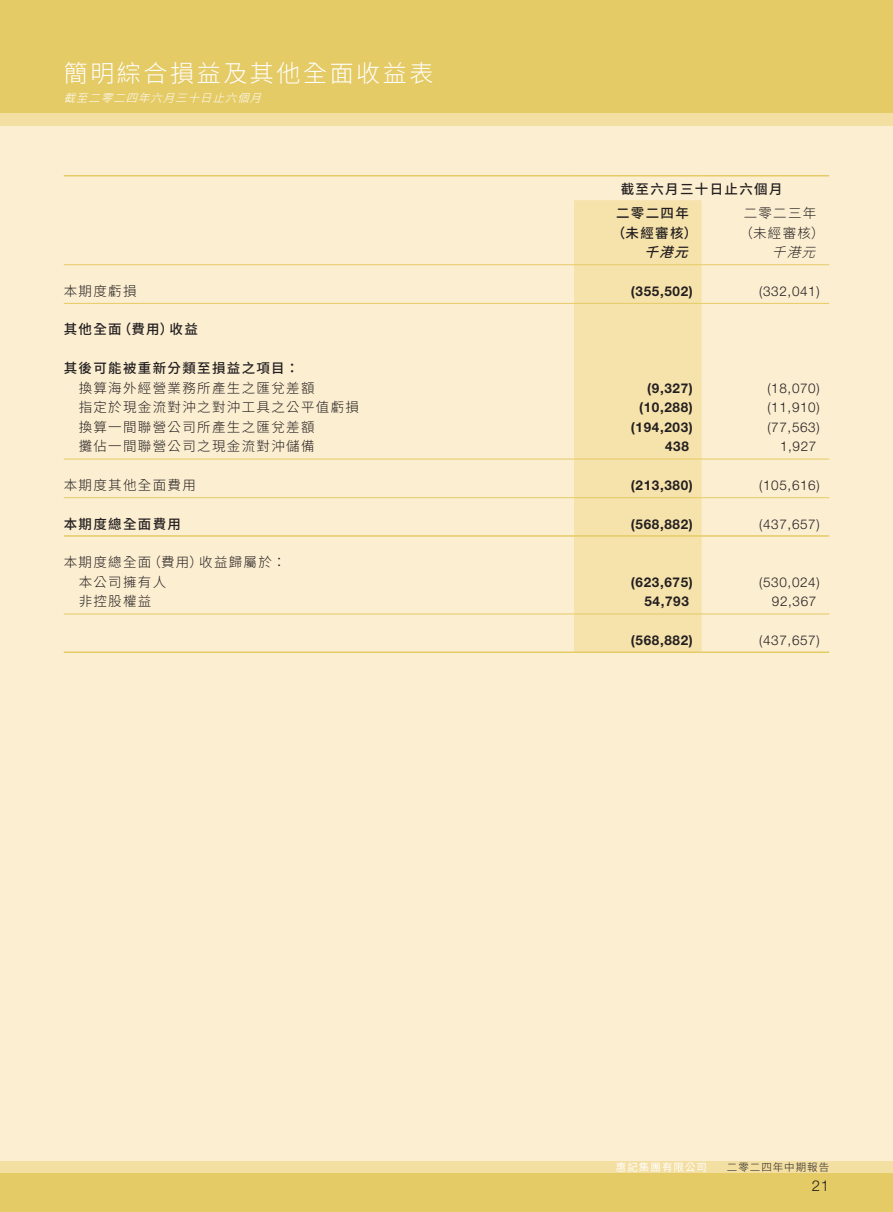
<style>
.page{position:relative;width:893px;height:1212px;background:#fff}
.page>*{position:absolute;margin:0;border:0;box-sizing:border-box;transform-origin:0 0}
.t1{font:300 24px "Source Han Sans TC";letter-spacing:.11em;color:#fff}
.t2{font:300 15px "Helvetica Neue LT Std";color:#231f20}
.Body_Text{font:300 13.5px "Source Han Sans TC";letter-spacing:.1em;color:#231f20}
.Body_Text-2{font:300 13.5px "Helvetica Neue LT Std";letter-spacing:.05em;color:#231f20}
.Body_Text-3{font:700 13.5px "Helvetica Neue LT Std";letter-spacing:.05em;color:#231f20}
.Body_Text-4{font:500 13.5px "Source Han Sans TC";letter-spacing:.1em;color:#231f20}
.Body_Text-5{font:italic 500 13.5px "Source Han Sans TC";color:#231f20}
.Body_Text-6{font:italic 300 13.5px "Source Han Sans TC";color:#231f20}
.t3{font:italic 300 11.25px "Source Han Sans TC";color:#fff}
.t4{font:300 10.5px "Source Han Sans TC";letter-spacing:.095em;color:#231f20}
.s1{font-weight:400;color:#fff}
</style>
<div class="page">
<div style="left:0;top:105px;width:893px;height:1077px;background:#fceed1"></div>
<div style="left:0;top:1161px;width:893px;height:13px;background:#f4dfa3"></div>
<div style="left:0;top:1174px;width:893px;height:38px;background:#e5cb66"></div>
<div style="left:0;top:0;width:893px;height:125px;background:#f4dfa3"></div>
<div style="left:0;top:0;width:893px;height:113px;background:#e5cb66"></div>
<hr style="left:0;top:0;width:1px;height:125px;background:#f4dfa3">
<div style="left:574px;top:200px;width:128px;height:451px;background:#f6e2ab"></div>
<hr style="left:64px;top:175px;width:510px;height:1px;background:#e5cb66">
<hr style="left:574px;top:175px;width:128px;height:1px;background:#e5cb66">
<hr style="left:702px;top:175px;width:127px;height:1px;background:#e5cb66">
<hr style="left:64px;top:264px;width:510px;height:1px;background:#e5cb66">
<hr style="left:574px;top:264px;width:128px;height:1px;background:#e5cb66">
<hr style="left:702px;top:264px;width:127px;height:1px;background:#e5cb66">
<hr style="left:64px;top:303px;width:510px;height:1px;background:#e5cb66">
<hr style="left:574px;top:303px;width:128px;height:1px;background:#e5cb66">
<hr style="left:702px;top:303px;width:127px;height:1px;background:#e5cb66">
<hr style="left:64px;top:459px;width:510px;height:1px;background:#e5cb66">
<hr style="left:574px;top:459px;width:128px;height:1px;background:#e5cb66">
<hr style="left:702px;top:459px;width:127px;height:1px;background:#e5cb66">
<hr style="left:64px;top:497px;width:510px;height:1px;background:#e5cb66">
<hr style="left:574px;top:497px;width:128px;height:1px;background:#e5cb66">
<hr style="left:702px;top:497px;width:127px;height:1px;background:#e5cb66">
<hr style="left:64px;top:535px;width:510px;height:2px;background:#e5cb66">
<hr style="left:574px;top:535px;width:128px;height:2px;background:#e5cb66">
<hr style="left:702px;top:535px;width:127px;height:2px;background:#e5cb66">
<hr style="left:64px;top:614px;width:510px;height:1px;background:#e5cb66">
<hr style="left:574px;top:614px;width:128px;height:1px;background:#e5cb66">
<hr style="left:702px;top:614px;width:127px;height:1px;background:#e5cb66">
<hr style="left:64px;top:651px;width:510px;height:2px;background:#e5cb66">
<hr style="left:574px;top:651px;width:128px;height:2px;background:#e5cb66">
<hr style="left:702px;top:651px;width:127px;height:2px;background:#e5cb66">
<h1 class="t1" style="left:64px;top:60px;width:371px">簡明綜合損益及其他全面收益表</h1>
<p class="t3" style="left:64px;top:91px;width:207px">截至二零二四年六月三十日止六個月</p>
<p class="Body_Text-4" style="left:621px;top:182px;width:163px">截至六月三十日止六個月</p>
<p class="Body_Text-4" style="left:616px;top:206px;width:74px">二零二四年</p>
<p class="Body_Text" style="left:744px;top:206px;width:74px">二零二三年</p>
<p class="Body_Text-4" style="left:612px;top:225px;width:87px">（未經審核）</p>
<p class="Body_Text" style="left:739px;top:225px;width:87px">（未經審核）</p>
<p class="Body_Text-5" style="left:644px;top:245px;width:55px">千港元</p>
<p class="Body_Text-6" style="left:772px;top:245px;width:55px">千港元</p>
<p class="Body_Text" style="left:64px;top:283px;width:74px">本期度虧損</p>
<p class="Body_Text-3" style="left:631px;top:283px;width:63px">(355,502)</p>
<p class="Body_Text-2" style="left:759px;top:283px;width:62px">(332,041)</p>
<p class="Body_Text-4" style="left:64px;top:322px;width:136px">其他全面（費用）收益</p>
<p class="Body_Text-4" style="left:64px;top:361px;width:237px">其後可能被重新分類至損益之項目：</p>
<p class="Body_Text" style="left:79px;top:380px;width:237px">換算海外經營業務所產生之匯兌差額</p>
<p class="Body_Text-3" style="left:647px;top:380px;width:47px">(9,327)</p>
<p class="Body_Text-2" style="left:767px;top:380px;width:54px">(18,070)</p>
<p class="Body_Text" style="left:79px;top:400px;width:282px">指定於現金流對沖之對沖工具之公平值虧損</p>
<p class="Body_Text-3" style="left:639px;top:399px;width:55px">(10,288)</p>
<p class="Body_Text-2" style="left:767px;top:399px;width:54px">(11,910)</p>
<p class="Body_Text" style="left:79px;top:419px;width:237px">換算一間聯營公司所產生之匯兌差額</p>
<p class="Body_Text-3" style="left:631px;top:419px;width:63px">(194,203)</p>
<p class="Body_Text-2" style="left:767px;top:419px;width:54px">(77,563)</p>
<p class="Body_Text" style="left:79px;top:439px;width:237px">攤佔一間聯營公司之現金流對沖儲備</p>
<p class="Body_Text-3" style="left:665px;top:438px;width:25px">438</p>
<p class="Body_Text-2" style="left:780px;top:438px;width:38px">1,927</p>
<p class="Body_Text" style="left:64px;top:477px;width:134px">本期度其他全面費用</p>
<p class="Body_Text-3" style="left:631px;top:477px;width:63px">(213,380)</p>
<p class="Body_Text-2" style="left:759px;top:477px;width:62px">(105,616)</p>
<p class="Body_Text-4" style="left:64px;top:516px;width:119px">本期度總全面費用</p>
<p class="Body_Text-3" style="left:631px;top:515px;width:63px">(568,882)</p>
<p class="Body_Text-2" style="left:759px;top:516px;width:62px">(437,657)</p>
<p class="Body_Text" style="left:64px;top:555px;width:224px">本期度總全面（費用）收益歸屬於：</p>
<p class="Body_Text" style="left:79px;top:574px;width:89px">本公司擁有人</p>
<p class="Body_Text-3" style="left:631px;top:574px;width:63px">(623,675)</p>
<p class="Body_Text-2" style="left:759px;top:574px;width:62px">(530,024)</p>
<p class="Body_Text" style="left:79px;top:594px;width:74px">非控股權益</p>
<p class="Body_Text-3" style="left:644px;top:593px;width:46px">54,793</p>
<p class="Body_Text-2" style="left:772px;top:593px;width:46px">92,367</p>
<p class="Body_Text-3" style="left:631px;top:632px;width:63px">(568,882)</p>
<p class="Body_Text-2" style="left:759px;top:632px;width:62px">(437,657)</p>
<p class="t4" style="left:616px;top:1161px;width:215px"><span class="s1">惠記集團有限公司</span>　　二零二四年中期報告</p>
<p class="t2" style="left:812px;top:1176px;width:19px">21</p>
</div>
